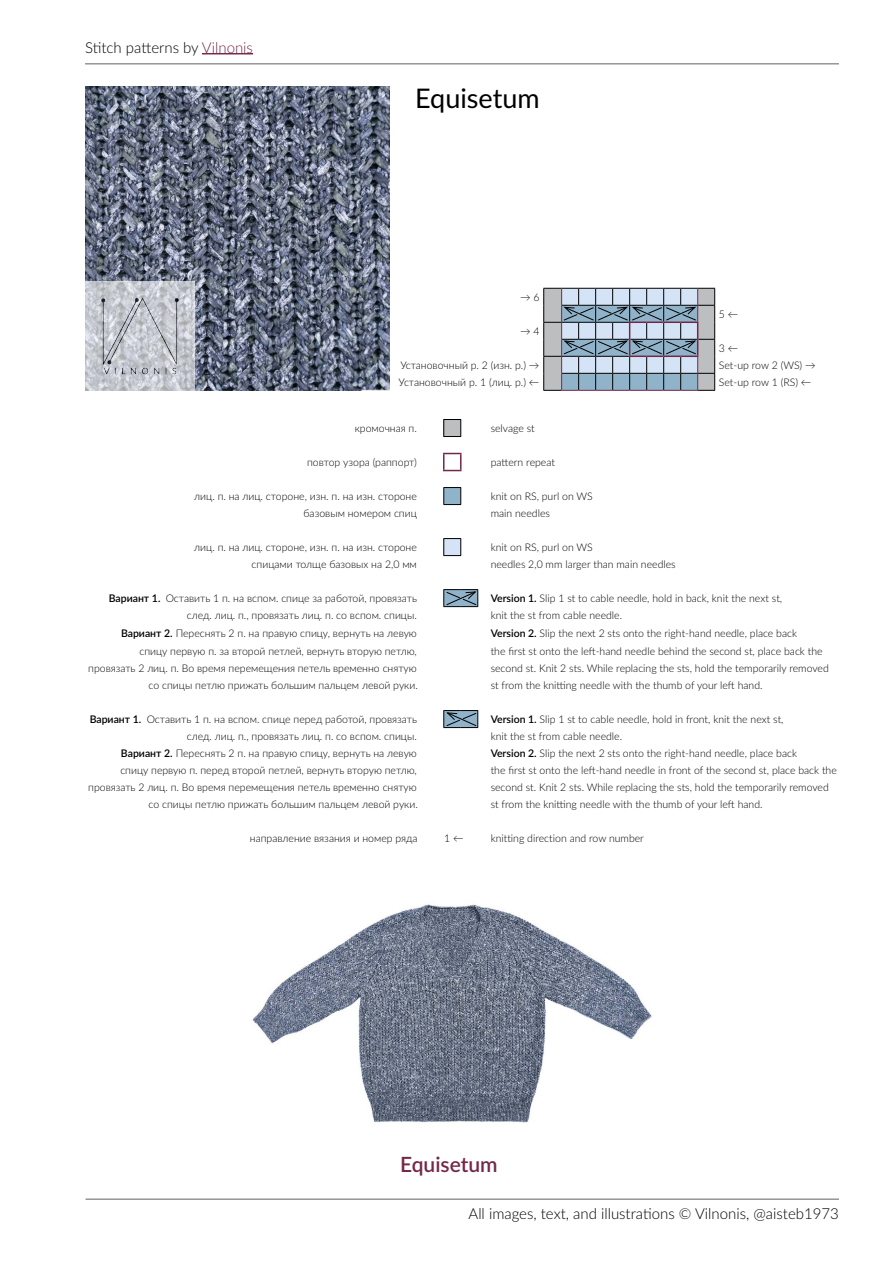
<style>
.page{position:relative;width:893px;height:1263px;background:#fff}
.page>*{position:absolute;margin:0;border:0;box-sizing:border-box;transform-origin:0 0}
.t1{font:27px "Lato";color:#000}
.t2{font:600 21px "Lato";color:#742849}
.t3{font:300 15px "Lato";color:#000}
.t4{font:300 10.5px "Lato";color:#000}
.s1{color:#742849}
.s2{font-weight:600}
</style>
<div class="page">
<hr style="left:86px;top:1198px;width:753px;height:2px;background:#939598">
<hr style="left:85px;top:63px;width:754px;height:2px;background:#939598">
<hr style="left:202px;top:53px;width:51px;height:1px;background:#742849">
<img style="left:85px;top:86px;width:304px;height:304px">
<img style="left:85px;top:281px;width:109px;height:109px">
<img style="left:252px;top:904px;width:400px;height:219px">
<svg style="left:543px;top:288px;width:172px;height:103px"></svg>
<svg style="left:443px;top:419px;width:36px;height:310px"></svg>
<h3 class="t3" style="left:85px;top:37px;width:169px">Stitch patterns by <span class="s1">Vilnonis</span></h3>
<h1 class="t1" style="left:415px;top:79px;width:126px">Equisetum</h1>
<p class="t4" style="left:520px;top:290px;width:21px">→ 6</p>
<p class="t4" style="left:520px;top:324px;width:21px">→ 4</p>
<p class="t4" style="left:719px;top:307px;width:21px">5 ←</p>
<p class="t4" style="left:719px;top:341px;width:21px">3 ←</p>
<p class="t4" style="left:400px;top:358px;width:141px">Установочный р. 2 (изн. р.) →</p>
<p class="t4" style="left:719px;top:358px;width:98px">Set-up row 2 (WS) →</p>
<p class="t4" style="left:399px;top:375px;width:142px">Установочный р. 1 (лиц. р.) ←</p>
<p class="t4" style="left:719px;top:375px;width:94px">Set-up row 1 (RS) ←</p>
<p class="t4" style="left:355px;top:421px;width:64px">кромочная п.</p>
<p class="t4" style="left:491px;top:421px;width:46px">selvage st</p>
<p class="t4" style="left:307px;top:455px;width:111px">повтор узора (раппорт)</p>
<p class="t4" style="left:491px;top:455px;width:66px">pattern repeat</p>
<p class="t4" style="left:194px;top:489px;width:224px">лиц. п. на лиц. стороне, изн. п. на изн. стороне</p>
<p class="t4" style="left:491px;top:489px;width:104px">knit on RS, purl on WS</p>
<p class="t4" style="left:304px;top:506px;width:115px">базовым номером спиц</p>
<p class="t4" style="left:491px;top:506px;width:61px">main needles</p>
<p class="t4" style="left:194px;top:540px;width:224px">лиц. п. на лиц. стороне, изн. п. на изн. стороне</p>
<p class="t4" style="left:491px;top:540px;width:104px">knit on RS, purl on WS</p>
<p class="t4" style="left:252px;top:557px;width:167px">спицами толще базовых на 2,0 мм</p>
<p class="t4" style="left:491px;top:557px;width:187px">needles 2,0 mm larger than main needles</p>
<p class="t4" style="left:109px;top:591px;width:310px"><span class="s2">Вариант 1.</span> Оставить 1 п. на вспом. спице за работой, провязать</p>
<p class="t4" style="left:491px;top:591px;width:293px"><span class="s2">Version 1.</span> Slip 1 st to cable needle, hold in back, knit the next st,</p>
<p class="t4" style="left:187px;top:608px;width:232px">след. лиц. п., провязать лиц. п. со вспом. спицы.</p>
<p class="t4" style="left:491px;top:608px;width:133px">knit the st from cable needle.</p>
<p class="t4" style="left:121px;top:626px;width:297px"><span class="s2">Вариант 2.</span> Переснять 2 п. на правую спицу, вернуть на левую</p>
<p class="t4" style="left:491px;top:626px;width:308px"><span class="s2">Version 2.</span> Slip the next 2 sts onto the right-hand needle, place back</p>
<p class="t4" style="left:139px;top:644px;width:279px">спицу первую п. за второй петлей, вернуть вторую петлю,</p>
<p class="t4" style="left:491px;top:644px;width:333px">the first st onto the left-hand needle behind the second st, place back the</p>
<p class="t4" style="left:88px;top:661px;width:330px">провязать 2 лиц. п. Во время перемещения петель временно снятую</p>
<p class="t4" style="left:491px;top:661px;width:340px">second st. Knit 2 sts. While replacing the sts, hold the temporarily removed</p>
<p class="t4" style="left:149px;top:678px;width:271px">со спицы петлю прижать большим пальцем левой руки.</p>
<p class="t4" style="left:491px;top:678px;width:273px">st from the knitting needle with the thumb of your left hand.</p>
<p class="t4" style="left:90px;top:712px;width:329px"><span class="s2">Вариант 1.</span> Оставить 1 п. на вспом. спице перед работой, провязать</p>
<p class="t4" style="left:491px;top:712px;width:294px"><span class="s2">Version 1.</span> Slip 1 st to cable needle, hold in front, knit the next st,</p>
<p class="t4" style="left:187px;top:729px;width:232px">след. лиц. п., провязать лиц. п. со вспом. спицы.</p>
<p class="t4" style="left:491px;top:729px;width:133px">knit the st from cable needle.</p>
<p class="t4" style="left:121px;top:746px;width:297px"><span class="s2">Вариант 2.</span> Переснять 2 п. на правую спицу, вернуть на левую</p>
<p class="t4" style="left:491px;top:746px;width:308px"><span class="s2">Version 2.</span> Slip the next 2 sts onto the right-hand needle, place back</p>
<p class="t4" style="left:120px;top:763px;width:298px">спицу первую п. перед второй петлей, вернуть вторую петлю,</p>
<p class="t4" style="left:491px;top:763px;width:348px">the first st onto the left-hand needle in front of the second st, place back the</p>
<p class="t4" style="left:88px;top:780px;width:330px">провязать 2 лиц. п. Во время перемещения петель временно снятую</p>
<p class="t4" style="left:491px;top:780px;width:340px">second st. Knit 2 sts. While replacing the sts, hold the temporarily removed</p>
<p class="t4" style="left:149px;top:797px;width:271px">со спицы петлю прижать большим пальцем левой руки.</p>
<p class="t4" style="left:491px;top:797px;width:273px">st from the knitting needle with the thumb of your left hand.</p>
<p class="t4" style="left:250px;top:831px;width:169px">направление вязания и номер ряда</p>
<p class="t4" style="left:444px;top:831px;width:21px">1 ←</p>
<p class="t4" style="left:491px;top:831px;width:155px">knitting direction and row number</p>
<h2 class="t2" style="left:400px;top:1149px;width:99px">Equisetum</h2>
<h3 class="t3" style="left:468px;top:1203px;width:372px">All images, text, and illustrations © Vilnonis, @aisteb1973</h3>
</div>
